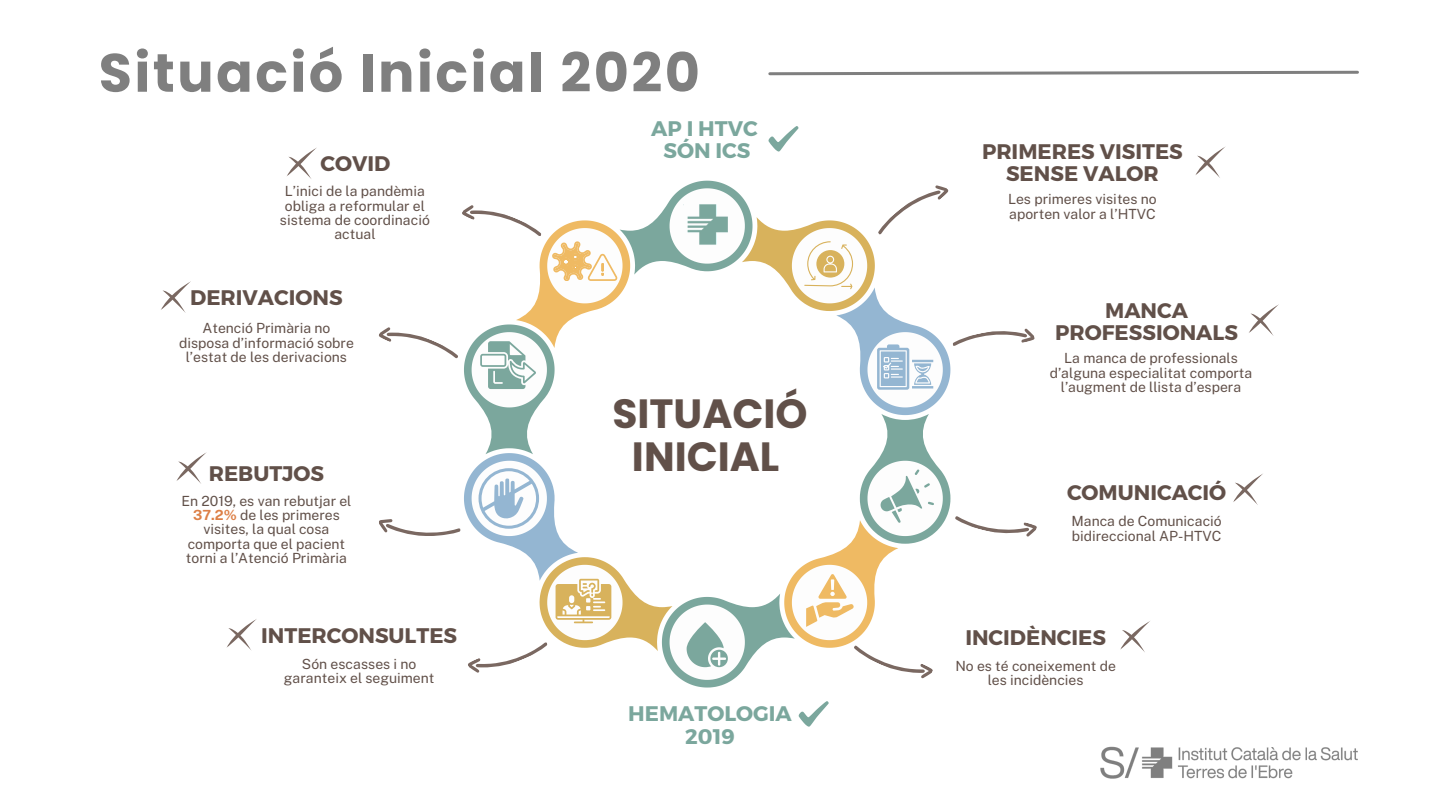
<style>
.page{position:relative;width:1440px;height:810px;background:#fff}
.page>*{position:absolute;margin:0;border:0;box-sizing:border-box;transform-origin:0 0}
.t1{font:700 54px "Poppins";letter-spacing:.045em;color:#7f7f7f}
.t2{font:700 40.8px/43px "Poppins";color:#615049;text-align:center}
.t3{font:700 21.1px/22.2px "Montserrat";color:#615049;text-align:center}
.t4{font:700 21.1px/22.2px "Montserrat";color:#7ba79d;text-align:center}
.t5{font:14px/14.6px "Public Sans";color:#615049;text-align:center}
.s1{font-weight:700;color:#dd8047}
</style>
<div class="page">
<svg style="left:799px;top:701px;width:30px;height:26px"></svg>
<svg style="left:768px;top:126px;width:30px;height:26px"></svg>
<svg style="left:379px;top:181px;width:658px;height:507px"></svg>
<svg style="left:161px;top:281px;width:30px;height:32px"></svg>
<svg style="left:287px;top:147px;width:30px;height:32px"></svg>
<svg style="left:176px;top:452px;width:31px;height:32px"></svg>
<svg style="left:226px;top:619px;width:31px;height:31px"></svg>
<svg style="left:1195px;top:146px;width:31px;height:32px"></svg>
<svg style="left:1249px;top:304px;width:30px;height:32px"></svg>
<svg style="left:1233px;top:473px;width:30px;height:32px"></svg>
<svg style="left:1120px;top:621px;width:30px;height:31px"></svg>
<svg style="left:768px;top:70px;width:591px;height:6px"></svg>
<img style="left:1100px;top:746px;width:258px;height:33px">
<p class="t1" style="left:99px;top:35px;width:603px">Situació Inicial 2020</p>
<h3 class="t3" style="left:321px;top:152px;width:71px">COVID</h3>
<p class="t5" style="left:280px;top:184px;width:151px;line-height:14.2px">L’inici de la pandèmia obliga a reformular el sistema de coordinació actual</p>
<p class="t3" style="left:190px;top:285px;width:154px">DERIVACIONS</p>
<p class="t5" style="left:179px;top:321px;width:176px">Atenció Primària no disposa d’informació sobre l’estat de les derivacions</p>
<p class="t3" style="left:209px;top:461px;width:117px">REBUTJOS</p>
<p class="t5" style="left:181px;top:494px;width:171px;line-height:14.2px">En 2019, es van rebutjar el<br><span class="s1">37.2%</span> de les primeres visites, la qual cosa comporta que el pacient torni a l’Atenció Primària</p>
<h3 class="t3" style="left:261px;top:623px;width:197px">INTERCONSULTES</h3>
<p class="t5" style="left:284px;top:656px;width:152px">Són escasses i no garanteix el seguiment</p>
<p class="t4" style="left:651px;top:116px;width:108px">AP I HTVC<br>SÓN ICS</p>
<p class="t2" style="left:612px;top:392px;width:197px">SITUACIÓ<br>INICIAL</p>
<h3 class="t4" style="left:628px;top:702px;width:165px">HEMATOLOGIA<br>2019</h3>
<p class="t3" style="left:982px;top:140px;width:202px">PRIMERES VISITES<br>SENSE VALOR</p>
<h2 class="t5" style="left:1008px;top:192px;width:150px;text-align:left">Les primeres visites no aporten valor a l’HTVC</h2>
<p class="t3" style="left:1055px;top:298px;width:184px">MANCA<br>PROFESSIONALS</p>
<p class="t5" style="left:1050px;top:351px;width:204px">La manca de professionals d’alguna especialitat comporta l’augment de llista d’espera</p>
<p class="t3" style="left:1067px;top:481px;width:161px">COMUNICACIÓ</p>
<p class="t5" style="left:1071px;top:514px;width:152px;text-align:left">Manca de Comunicació bidireccional AP-HTVC</p>
<p class="t3" style="left:965px;top:625px;width:142px">INCIDÈNCIES</p>
<p class="t5" style="left:955px;top:658px;width:162px">No es té coneixement de les incidències</p>
</div>
